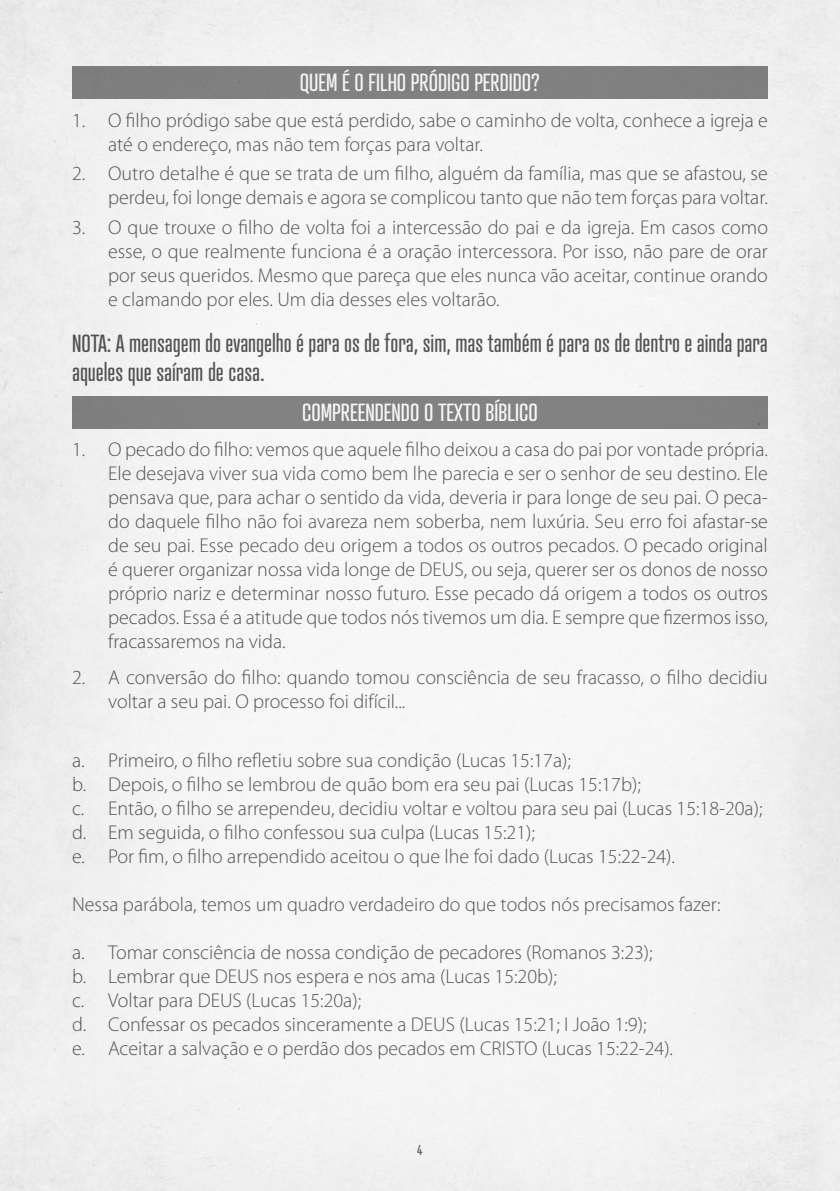
<style>
.page{position:relative;width:840px;height:1191px;background:#fff}
.page>*{position:absolute;margin:0;border:0;box-sizing:border-box;transform-origin:0 0}
.t1{font:24px/28.8px "Atrament";color:#575756}
.t2{font:24px "Atrament";color:#fff}
.t3{font:300 20px/24px "Myriad Pro";color:#575756}
.t4{font:14px "Atrament";color:#575756}
</style>
<div class="page">
<div style="left:72px;top:66px;width:695px;height:33px;background:#808080"></div>
<div style="left:72px;top:396px;width:695px;height:32px;background:#878787"></div>
<p class="t2" style="left:300px;top:68px;width:241px">QUEM É O FILHO PRÓDIGO PERDIDO?</p>
<p class="t3" style="left:108px;top:108px;width:661px;text-indent:-36px">1. O filho pródigo sabe que está perdido, sabe o caminho de volta, conhece a igreja e até o endereço, mas não tem forças para voltar.</p>
<p class="t3" style="left:72px;top:162px;width:696px;text-align:right">2. Outro detalhe é que se trata de um filho, alguém da família, mas que se afastou, se perdeu, foi longe demais e agora se complicou tanto que não tem forças para voltar.</p>
<p class="t3" style="left:108px;top:216px;width:661px;text-align:justify;text-indent:-36px">3. O que trouxe o filho de volta foi a intercessão do pai e da igreja. Em casos como esse, o que realmente funciona é a oração intercessora. Por isso, não pare de orar por seus queridos. Mesmo que pareça que eles nunca vão aceitar, continue orando e clamando por eles. Um dia desses eles voltarão.</p>
<p class="t1" style="left:72px;top:328px;width:697px">NOTA: A mensagem do evangelho é para os de fora, sim, mas também é para os de dentro e ainda para aqueles que saíram de casa.</p>
<p class="t2" style="left:302px;top:397px;width:237px">COMPREENDENDO O TEXTO BÍBLICO</p>
<p class="t3" style="left:108px;top:438px;width:661px;text-align:justify;text-indent:-36px">1. O pecado do filho: vemos que aquele filho deixou a casa do pai por vontade própria.<br>Ele desejava viver sua vida como bem lhe parecia e ser o senhor de seu destino. Ele pensava que, para achar o sentido da vida, deveria ir para longe de seu pai. O peca&shy;do daquele filho não foi avareza nem soberba, nem luxúria. Seu erro foi afastar-se de seu pai. Esse pecado deu origem a todos os outros pecados. O pecado original é querer organizar nossa vida longe de DEUS, ou seja, querer ser os donos de nosso próprio nariz e determinar nosso futuro. Esse pecado dá origem a todos os outros pecados. Essa é a atitude que todos nós tivemos um dia. E sempre que fizermos isso, fracassaremos na vida.</p>
<p class="t3" style="left:108px;top:665px;width:661px;text-indent:-36px">2. A conversão do filho: quando tomou consciência de seu fracasso, o filho decidiu voltar a seu pai. O processo foi difícil...</p>
<p class="t3" style="left:72px;top:748px;width:691px">a. Primeiro, o filho refletiu sobre sua condição (Lucas 15:17a);<br>b. Depois, o filho se lembrou de quão bom era seu pai (Lucas 15:17b);<br>c. Então, o filho se arrependeu, decidiu voltar e voltou para seu pai (Lucas 15:18-20a); d. Em seguida, o filho confessou sua culpa (Lucas 15:21);<br>e. Por fim, o filho arrependido aceitou o que lhe foi dado (Lucas 15:22-24).</p>
<p class="t3" style="left:72px;top:892px;width:649px">Nessa parábola, temos um quadro verdadeiro do que todos nós precisamos fazer:</p>
<p class="t3" style="left:72px;top:940px;width:602px">a. Tomar consciência de nossa condição de pecadores (Romanos 3:23);<br>b. Lembrar que DEUS nos espera e nos ama (Lucas 15:20b);<br>c. Voltar para DEUS (Lucas 15:20a);<br>d. Confessar os pecados sinceramente a DEUS (Lucas 15:21; I João 1:9);<br>e. Aceitar a salvação e o perdão dos pecados em CRISTO (Lucas 15:22-24).</p>
<p class="t4" style="left:417px;top:1141px;width:7px">4</p>
</div>
